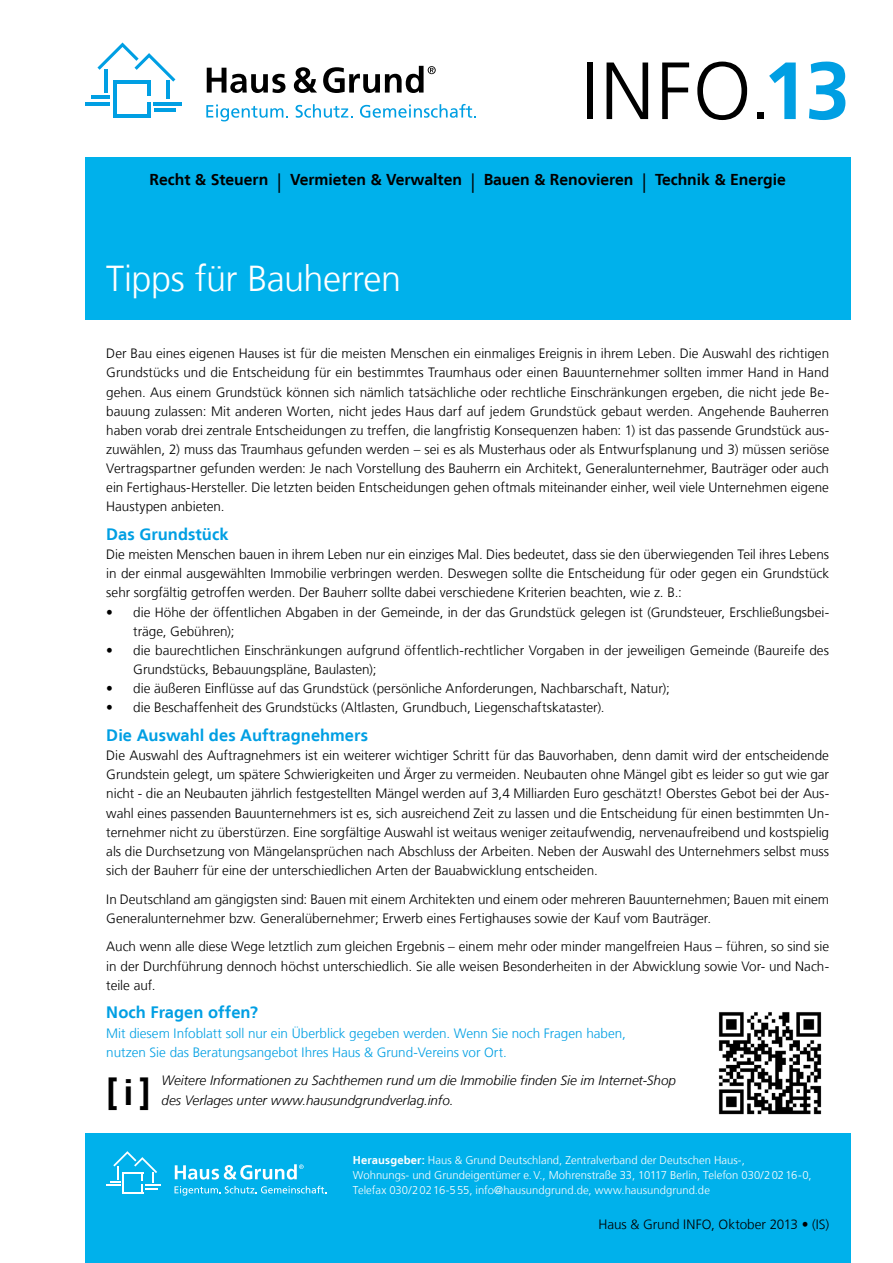
<style>
.page{position:relative;width:893px;height:1263px;background:#fff}
.page>*{position:absolute;margin:0;border:0;box-sizing:border-box;transform-origin:0 0}
.t1{font:300 81px "Frutiger LT";color:#000}
.t2{font:700 81px "Frutiger LT";color:#009fe3}
.t3{font:300 36px "Frutiger LT";letter-spacing:-.015em;color:#fff}
.t4{font:700 36px "Frutiger LT";color:#000}
.t5{font:700 16.5px "Frutiger LT";color:#009fe3}
.t6{font:700 15.75px "Frutiger LT";color:#000}
.t7{font:300 13.5px/19.2px "Frutiger LT";color:#000;text-align:justify}
.t8{font:300 13.5px/19.2px "Frutiger LT";color:#009fe3}
.t9{font:italic 300 13.5px "Frutiger LT";color:#000}
.t10{font:300 11.25px/15px "Frutiger LT";letter-spacing:.005em;color:#fff}
.s1{font-weight:300;color:#000}
.s2{font-weight:300;font-size:19.5px}
.s3{font-weight:700}
</style>
<div class="page">
<div style="left:85px;top:157px;width:765px;height:163px;background:#00b1eb"></div>
<hr style="left:113px;top:80px;width:3px;height:38px;background:#009fe3">
<hr style="left:147px;top:102px;width:4px;height:16px;background:#009fe3">
<hr style="left:113px;top:114px;width:38px;height:4px;background:#009fe3">
<hr style="left:113px;top:80px;width:38px;height:3px;background:#009fe3">
<hr style="left:154px;top:108px;width:21px;height:3px;background:#009fe3">
<hr style="left:154px;top:102px;width:28px;height:3px;background:#009fe3">
<hr style="left:147px;top:80px;width:4px;height:16px;background:#009fe3">
<hr style="left:166px;top:81px;width:3px;height:18px;background:#009fe3">
<hr style="left:91px;top:96px;width:19px;height:3px;background:#009fe3">
<hr style="left:85px;top:102px;width:25px;height:3px;background:#009fe3">
<hr style="left:105px;top:69px;width:3px;height:24px;background:#009fe3">
<svg style="left:97px;top:43px;width:78px;height:39px"></svg>
<svg style="left:207px;top:68px;width:78px;height:25px"></svg>
<svg style="left:294px;top:67px;width:23px;height:26px"></svg>
<svg style="left:323px;top:66px;width:113px;height:27px"></svg>
<svg style="left:206px;top:105px;width:82px;height:16px"></svg>
<svg style="left:296px;top:104px;width:57px;height:14px"></svg>
<svg style="left:360px;top:104px;width:116px;height:14px"></svg>
<div style="left:85px;top:1133px;width:765px;height:130px;background:#00b1eb"></div>
<svg style="left:106px;top:1151px;width:55px;height:42px"></svg>
<svg style="left:175px;top:1164px;width:129px;height:15px"></svg>
<svg style="left:175px;top:1186px;width:151px;height:9px"></svg>
<img style="left:718px;top:1012px;width:104px;height:103px">
<h1 class="t1" style="left:581px;top:45px;width:68px">Info</h1>
<h1 class="t2" style="left:749px;top:43px;width:103px"><span class="s1">.</span>13</h1>
<p class="t6" style="left:150px;top:170px;width:638px">Recht &amp; Steuern <span class="s2">|</span> Vermieten &amp; Verwalten <span class="s2">|</span> Bauen &amp; Renovieren <span class="s2">|</span> Technik &amp; Energie</p>
<h2 class="t3" style="left:106px;top:258px;width:296px">Tipps für Bauherren</h2>
<p class="t7" style="left:106px;top:344px;width:724px">Der Bau eines eigenen Hauses ist für die meisten Menschen ein einmaliges Ereignis in ihrem Leben. Die Auswahl des richtigen Grundstücks und die Entscheidung für ein bestimmtes Traumhaus oder einen Bauunternehmer sollten immer Hand in Hand gehen. Aus einem Grundstück können sich nämlich tatsächliche oder rechtliche Einschränkungen ergeben, die nicht jede Be&shy;bauung zulassen: Mit anderen Worten, nicht jedes Haus darf auf jedem Grundstück gebaut werden. Angehende Bauherren haben vorab drei zentrale Entscheidungen zu treffen, die langfristig Konsequenzen haben: 1) ist das passende Grundstück aus&shy;zuwählen, 2) muss das Traumhaus gefunden werden – sei es als Musterhaus oder als Entwurfsplanung und 3) müssen seriöse Vertragspartner gefunden werden: Je nach Vorstellung des Bauherrn ein Architekt, Generalunternehmer, Bauträger oder auch ein Fertighaus-Hersteller. Die letzten beiden Entscheidungen gehen oftmals miteinander einher, weil viele Unternehmen eigene Haustypen anbieten.</p>
<p class="t5" style="left:106px;top:525px;width:124px">Das Grundstück</p>
<p class="t7" style="left:106px;top:545px;width:724px">Die meisten Menschen bauen in ihrem Leben nur ein einziges Mal. Dies bedeutet, dass sie den überwiegenden Teil ihres Lebens in der einmal ausgewählten Immobilie verbringen werden. Deswegen sollte die Entscheidung für oder gegen ein Grundstück sehr sorgfältig getroffen werden. Der Bauherr sollte dabei verschiedene Kriterien beachten, wie z. B.:</p>
<p class="t7" style="left:133px;top:602px;width:697px;text-indent:-27px">• die Höhe der öffentlichen Abgaben in der Gemeinde, in der das Grundstück gelegen ist (Grundsteuer, Erschließungsbei&shy;träge, Gebühren);</p>
<p class="t7" style="left:133px;top:641px;width:697px;text-indent:-27px">• die baurechtlichen Einschränkungen aufgrund öffentlich-rechtlicher Vorgaben in der jeweiligen Gemeinde (Baureife des<br>Grundstücks, Bebauungspläne, Baulasten);</p>
<p class="t7" style="left:106px;top:679px;width:565px">• die äußeren Einflüsse auf das Grundstück (persönliche Anforderungen, Nachbarschaft, Natur);</p>
<p class="t7" style="left:106px;top:698px;width:500px">• die Beschaffenheit des Grundstücks (Altlasten, Grundbuch, Liegenschaftskataster).</p>
<p class="t5" style="left:106px;top:725px;width:263px">Die Auswahl des Auftragnehmers</p>
<p class="t7" style="left:106px;top:746px;width:724px">Die Auswahl des Auftragnehmers ist ein weiterer wichtiger Schritt für das Bauvorhaben, denn damit wird der entscheidende Grundstein gelegt, um spätere Schwierigkeiten und Ärger zu vermeiden. Neubauten ohne Mängel gibt es leider so gut wie gar nicht - die an Neubauten jährlich festgestellten Mängel werden auf 3,4 Milliarden Euro geschätzt! Oberstes Gebot bei der Aus&shy;wahl eines passenden Bauunternehmers ist es, sich ausreichend Zeit zu lassen und die Entscheidung für einen bestimmten Un&shy;ternehmer nicht zu überstürzen. Eine sorgfältige Auswahl ist weitaus weniger zeitaufwendig, nervenaufreibend und kostspielig als die Durchsetzung von Mängelansprüchen nach Abschluss der Arbeiten. Neben der Auswahl des Unternehmers selbst muss sich der Bauherr für eine der unterschiedlichen Arten der Bauabwicklung entscheiden.</p>
<p class="t7" style="left:106px;top:889px;width:724px">In Deutschland am gängigsten sind: Bauen mit einem Architekten und einem oder mehreren Bauunternehmen; Bauen mit einem<br>Generalunternehmer bzw. Generalübernehmer; Erwerb eines Fertighauses sowie der Kauf vom Bauträger.</p>
<p class="t7" style="left:106px;top:937px;width:724px">Auch wenn alle diese Wege letztlich zum gleichen Ergebnis – einem mehr oder minder mangelfreien Haus – führen, so sind sie in der Durchführung dennoch höchst unterschiedlich. Sie alle weisen Besonderheiten in der Abwicklung sowie Vor- und Nach&shy;teile auf.</p>
<p class="t5" style="left:106px;top:1003px;width:153px">Noch Fragen offen?</p>
<p class="t8" style="left:106px;top:1023px;width:521px">Mit diesem Infoblatt soll nur ein Überblick gegeben werden. Wenn Sie noch Fragen haben, nutzen Sie das Beratungsangebot Ihres Haus &amp; Grund-Vereins vor Ort.</p>
<p class="t9" style="left:162px;top:1073px;width:516px">Weitere Informationen zu Sachthemen rund um die Immobilie finden Sie im Internet-Shop</p>
<h2 class="t4" style="left:106px;top:1071px;width:46px">[i]</h2>
<p class="t9" style="left:162px;top:1092px;width:293px">des Verlages unter www.hausundgrundverlag.info.</p>
<p class="t10" style="left:353px;top:1152px;width:460px"><span class="s3">Herausgeber:</span> Haus &amp; Grund Deutschland, Zentralverband der Deutschen Haus-,<br>Wohnungs- und Grundeigentümer e.V., Mohrenstraße 33, 10117 Berlin, Telefon 030/20216-0,<br>Telefax 030/20216-555, info@hausundgrund.de, www.hausundgrund.de</p>
<p class="t7" style="left:598px;top:1215px;width:232px">Haus &amp; Grund INFO, Oktober 2013 • (IS)</p>
</div>
